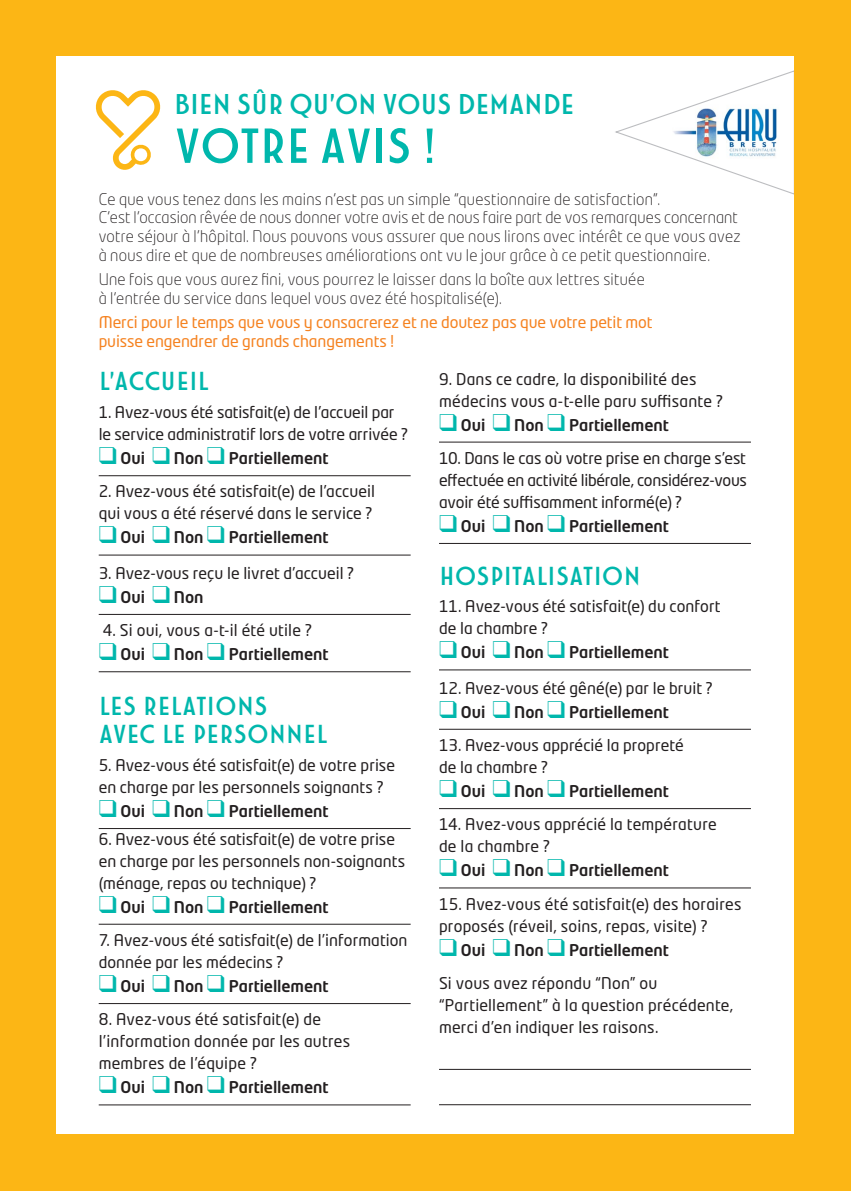
<style>
.page{position:relative;width:851px;height:1191px;background:#fcb615}
.page>*{position:absolute;margin:0;border:0;box-sizing:border-box;transform-origin:0 0}
.t1{font:52.8px "FIATADVERT01 A";letter-spacing:-.03em;color:#00b7ac}
.t2{font:30.8px "FIATADVERT01 A";letter-spacing:-.03em;color:#00b7ac}
.t3{font:28px/28px "FIATADVERT01 A";letter-spacing:-.015em;color:#00b7ac}
.t4{font:16px/22px "Neo Tech Std";letter-spacing:.005em;color:#231f20}
.t5{font:300 16px/18.8px "Neo Tech Std";letter-spacing:.015em;color:#231f20}
.t6{font:500 16px "Neo Tech Std";letter-spacing:-.005em;color:#231f20}
.t7{font:16px/18.8px "Neo Tech Std";letter-spacing:-.005em;color:#f58220}
.s1{color:#00b7ac}
.s2{font-weight:500}
</style>
<div class="page">
<div style="left:56px;top:56px;width:737px;height:1077px;background:#fff"></div>
<svg style="left:615px;top:71px;width:178px;height:123px"></svg>
<svg style="left:95px;top:90px;width:66px;height:80px"></svg>
<hr style="left:99px;top:475px;width:311px;height:1px;background:#231f20">
<hr style="left:99px;top:555px;width:311px;height:1px;background:#231f20">
<hr style="left:99px;top:614px;width:311px;height:1px;background:#231f20">
<hr style="left:99px;top:671px;width:311px;height:1px;background:#231f20">
<hr style="left:99px;top:828px;width:311px;height:1px;background:#231f20">
<hr style="left:99px;top:924px;width:311px;height:1px;background:#231f20">
<hr style="left:99px;top:1003px;width:311px;height:1px;background:#231f20">
<hr style="left:99px;top:1104px;width:311px;height:1px;background:#231f20">
<hr style="left:439px;top:442px;width:312px;height:1px;background:#231f20">
<hr style="left:439px;top:543px;width:312px;height:1px;background:#231f20">
<hr style="left:439px;top:670px;width:312px;height:1px;background:#231f20">
<hr style="left:439px;top:729px;width:312px;height:1px;background:#231f20">
<hr style="left:439px;top:808px;width:312px;height:1px;background:#231f20">
<hr style="left:439px;top:888px;width:312px;height:1px;background:#231f20">
<hr style="left:439px;top:1069px;width:312px;height:1px;background:#231f20">
<hr style="left:439px;top:1104px;width:312px;height:1px;background:#231f20">
<h2 class="t2" style="left:174px;top:90px;width:402px">BIEN SÛR QU’ON VOUS DEMANDE</h2>
<h1 class="t1" style="left:174px;top:120px;width:266px">VOTRE AVIS !</h1>
<p class="t5" style="left:99px;top:189px;width:643px">Ce que vous tenez dans les mains n’est pas un simple “questionnaire de satisfaction”.<br>C’est l’occasion rêvée de nous donner votre avis et de nous faire part de vos remarques concernant votre séjour à l’hôpital. Nous pouvons vous assurer que nous lirons avec intérêt ce que vous avez à nous dire et que de nombreuses améliorations ont vu le jour grâce à ce petit questionnaire.</p>
<p class="t5" style="left:99px;top:270px;width:547px">Une fois que vous aurez fini, vous pourrez le laisser dans la boîte aux lettres située à l’entrée du service dans lequel vous avez été hospitalisé(e).</p>
<p class="t7" style="left:99px;top:313px;width:555px">Merci pour le temps que vous y consacrerez et ne doutez pas que votre petit mot puisse engendrer de grands changements !</p>
<h3 class="t3" style="left:99px;top:368px;width:112px">L’ACCUEIL</h3>
<p class="t4" style="left:99px;top:401px;width:311px">1. Avez-vous été satisfait(e) de l’accueil par le service administratif lors de votre arrivée ?</p>
<p class="t6" style="left:99px;top:448px;width:231px"><span class="s1">❑</span> Oui <span class="s1">❑</span> Non <span class="s1">❑</span> Partiellement</p>
<p class="t4" style="left:99px;top:480px;width:278px">2. Avez-vous été satisfait(e) de l’accueil qui vous a été réservé dans le service ?</p>
<p class="t6" style="left:99px;top:527px;width:231px"><span class="s1">❑</span> Oui <span class="s1">❑</span> Non <span class="s1">❑</span> Partiellement</p>
<p class="t4" style="left:99px;top:562px;width:257px">3. Avez-vous reçu le livret d’accueil ?</p>
<p class="t6" style="left:99px;top:587px;width:106px"><span class="s1">❑</span> Oui <span class="s1">❑</span> Non</p>
<p class="t4" style="left:103px;top:619px;width:211px">4. Si oui, vous a-t-il été utile ?</p>
<p class="t6" style="left:99px;top:644px;width:231px"><span class="s1">❑</span> Oui <span class="s1">❑</span> Non <span class="s1">❑</span> Partiellement</p>
<h3 class="t3" style="left:99px;top:693px;width:230px">LES RELATIONS<br>AVEC LE PERSONNEL</h3>
<p class="t4" style="left:99px;top:754px;width:298px">5. Avez-vous été satisfait(e) de votre prise en charge par les personnels soignants ?</p>
<p class="t6" style="left:99px;top:801px;width:231px"><span class="s1">❑</span> Oui <span class="s1">❑</span> Non <span class="s1">❑</span> Partiellement</p>
<p class="t4" style="left:99px;top:827px;width:308px">6. Avez-vous été satisfait(e) de votre prise en charge par les personnels non-soignants (ménage, repas ou technique) ?</p>
<p class="t6" style="left:99px;top:897px;width:231px"><span class="s1">❑</span> Oui <span class="s1">❑</span> Non <span class="s1">❑</span> Partiellement</p>
<p class="t4" style="left:99px;top:929px;width:310px">7. Avez-vous été satisfait(e) de l’information donnée par les médecins ?</p>
<p class="t6" style="left:99px;top:976px;width:231px"><span class="s1">❑</span> Oui <span class="s1">❑</span> Non <span class="s1">❑</span> Partiellement</p>
<p class="t4" style="left:99px;top:1008px;width:253px">8. Avez-vous été satisfait(e) de l’information donnée par les autres membres de l’équipe ?</p>
<p class="t6" style="left:99px;top:1077px;width:231px"><span class="s1">❑</span> Oui <span class="s1">❑</span> Non <span class="s1">❑</span> Partiellement</p>
<p class="t4" style="left:439px;top:367px;width:286px">9. Dans ce cadre, la disponibilité des médecins vous a-t-elle paru suffisante ?</p>
<p class="t6" style="left:439px;top:414px;width:231px"><span class="s1">❑</span> Oui <span class="s1">❑</span> Non <span class="s1">❑</span> Partiellement</p>
<p class="t4" style="left:439px;top:447px;width:309px;text-align:justify">10. Dans le cas où votre prise en charge s’est effectuée en activité libérale, considérez-vous avoir été suffisamment informé(e) ?</p>
<p class="t6" style="left:439px;top:516px;width:231px"><span class="s1">❑</span> Oui <span class="s1">❑</span> Non <span class="s1">❑</span> Partiellement</p>
<h3 class="t3" style="left:439px;top:562px;width:203px">HOSPITALISATION</h3>
<p class="t4" style="left:439px;top:595px;width:283px">11. Avez-vous été satisfait(e) du confort de la chambre ?</p>
<p class="t6" style="left:439px;top:642px;width:231px"><span class="s1">❑</span> Oui <span class="s1">❑</span> Non <span class="s1">❑</span> Partiellement</p>
<p class="t4" style="left:439px;top:676px;width:275px">12. Avez-vous été gêné(e) par le bruit ?</p>
<p class="t6" style="left:439px;top:702px;width:231px"><span class="s1">❑</span> Oui <span class="s1">❑</span> Non <span class="s1">❑</span> Partiellement</p>
<p class="t4" style="left:439px;top:734px;width:246px">13. Avez-vous apprécié la propreté de la chambre ?</p>
<p class="t6" style="left:439px;top:781px;width:231px"><span class="s1">❑</span> Oui <span class="s1">❑</span> Non <span class="s1">❑</span> Partiellement</p>
<p class="t4" style="left:439px;top:813px;width:279px">14. Avez-vous apprécié la température de la chambre ?</p>
<p class="t6" style="left:439px;top:860px;width:231px"><span class="s1">❑</span> Oui <span class="s1">❑</span> Non <span class="s1">❑</span> Partiellement</p>
<p class="t4" style="left:439px;top:893px;width:304px">15. Avez-vous été satisfait(e) des horaires proposés (réveil, soins, repas, visite) ?</p>
<p class="t4" style="left:439px;top:933px;width:231px;line-height:33.4px"><span class="s1">❑</span> <span class="s2">Oui</span> <span class="s1">❑</span> <span class="s2">Non</span> <span class="s1">❑</span> <span class="s2">Partiellement<br></span>Si vous avez répondu “Non” ou</p>
<p class="t4" style="left:439px;top:994px;width:296px">“Partiellement” à la question précédente, merci d’en indiquer les raisons.</p>
</div>
